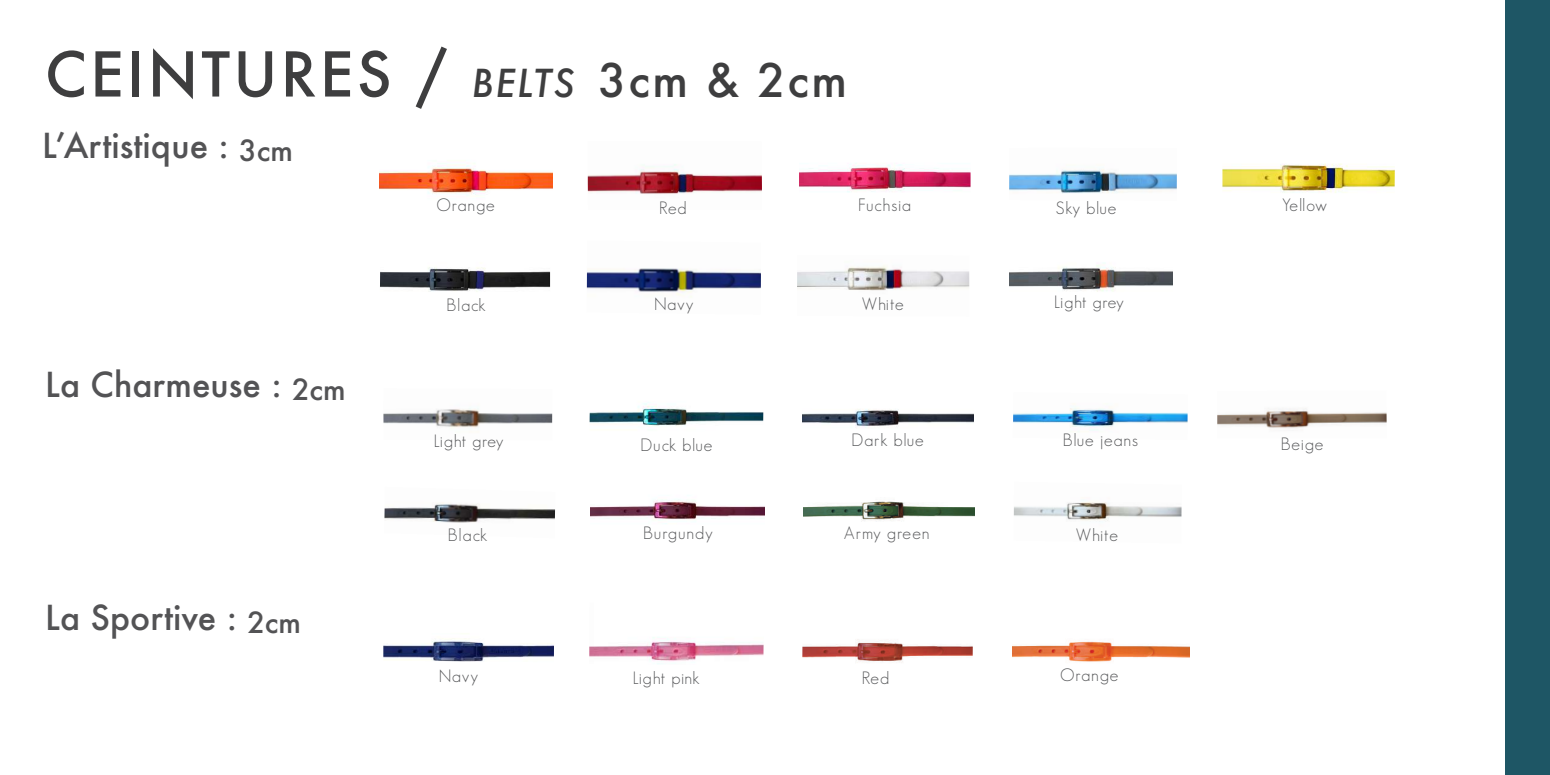
<style>
.page{position:relative;width:1550px;height:775px;background:#fff}
.page>*{position:absolute;margin:0;border:0;box-sizing:border-box;transform-origin:0 0}
.t1{font:500 60px "Futura";letter-spacing:.05em;color:#3e3e3f}
.t2{font:500 33.5px "Futura";color:#535355}
.t3{font:300 17.5px "Geosans";letter-spacing:.05em;color:#57585a}
.t4{font:300 17.5px "Geosans";color:#57585a}
.t5{font:300 17.5px "Geosans";letter-spacing:.005em;color:#57585a}
.s1{font-style:italic;font-size:37.5px}
.s2{font-size:45px}
</style>
<div class="page">
<img style="left:380px;top:165px;width:172px;height:30px">
<img style="left:587px;top:268px;width:174px;height:29px">
<img style="left:588px;top:164px;width:174px;height:30px">
<img style="left:1009px;top:169px;width:168px;height:25px">
<img style="left:1222px;top:163px;width:173px;height:30px">
<img style="left:799px;top:163px;width:172px;height:30px">
<img style="left:797px;top:265px;width:172px;height:26px">
<img style="left:380px;top:267px;width:170px;height:25px">
<img style="left:591px;top:499px;width:173px;height:25px">
<img style="left:383px;top:408px;width:169px;height:20px">
<img style="left:589px;top:402px;width:175px;height:24px">
<img style="left:802px;top:409px;width:171px;height:18px">
<img style="left:1217px;top:408px;width:170px;height:21px">
<img style="left:1013px;top:407px;width:175px;height:24px">
<img style="left:1014px;top:502px;width:168px;height:20px">
<img style="left:803px;top:501px;width:171px;height:20px">
<img style="left:384px;top:502px;width:171px;height:21px">
<img style="left:1009px;top:265px;width:163px;height:27px">
<img style="left:383px;top:638px;width:171px;height:24px">
<img style="left:589px;top:637px;width:175px;height:27px">
<img style="left:1013px;top:641px;width:176px;height:21px">
<img style="left:802px;top:639px;width:171px;height:24px">
<div style="left:1505px;top:0;width:45px;height:775px;background:#1e5665"></div>
<h1 class="t1" style="left:45px;top:33px;width:803px">CEINTURES / <span class="s1">BELTS</span> <span class="s2">3cm &amp; 2cm</span></h1>
<h2 class="t2" style="left:42px;top:122px;width:252px">L’Artistique : <sub>3cm</sub></h2>
<h2 class="t2" style="left:45px;top:361px;width:302px">La Charmeuse : <sub>2cm</sub></h2>
<h2 class="t2" style="left:45px;top:594px;width:257px">La Sportive : <sub>2cm</sub></h2>
<p class="t3" style="left:437px;top:196px;width:60px">Orange</p>
<p class="t3" style="left:659px;top:199px;width:29px">Red</p>
<p class="t3" style="left:858px;top:196px;width:55px">Fuchsia</p>
<p class="t3" style="left:1056px;top:199px;width:62px">Sky blue</p>
<p class="t3" style="left:1282px;top:196px;width:46px">Yellow</p>
<p class="t3" style="left:446px;top:295px;width:41px">Black</p>
<p class="t3" style="left:862px;top:295px;width:43px">White</p>
<p class="t3" style="left:654px;top:295px;width:41px">Navy</p>
<p class="t4" style="left:1054px;top:292px;width:71px">Light grey</p>
<p class="t4" style="left:434px;top:432px;width:71px">Light grey</p>
<p class="t3" style="left:640px;top:435px;width:74px">Duck blue</p>
<p class="t3" style="left:851px;top:430px;width:74px">Dark blue</p>
<p class="t3" style="left:1063px;top:430px;width:77px">Blue jeans</p>
<p class="t3" style="left:1281px;top:434px;width:44px">Beige</p>
<p class="t3" style="left:643px;top:523px;width:71px">Burgundy</p>
<p class="t3" style="left:448px;top:526px;width:41px">Black</p>
<p class="t3" style="left:844px;top:523px;width:87px">Army green</p>
<p class="t3" style="left:1076px;top:526px;width:43px">White</p>
<p class="t3" style="left:439px;top:666px;width:41px">Navy</p>
<p class="t5" style="left:633px;top:668px;width:68px">Light pink</p>
<p class="t3" style="left:862px;top:668px;width:29px">Red</p>
<p class="t3" style="left:1060px;top:665px;width:60px">Orange</p>
</div>
